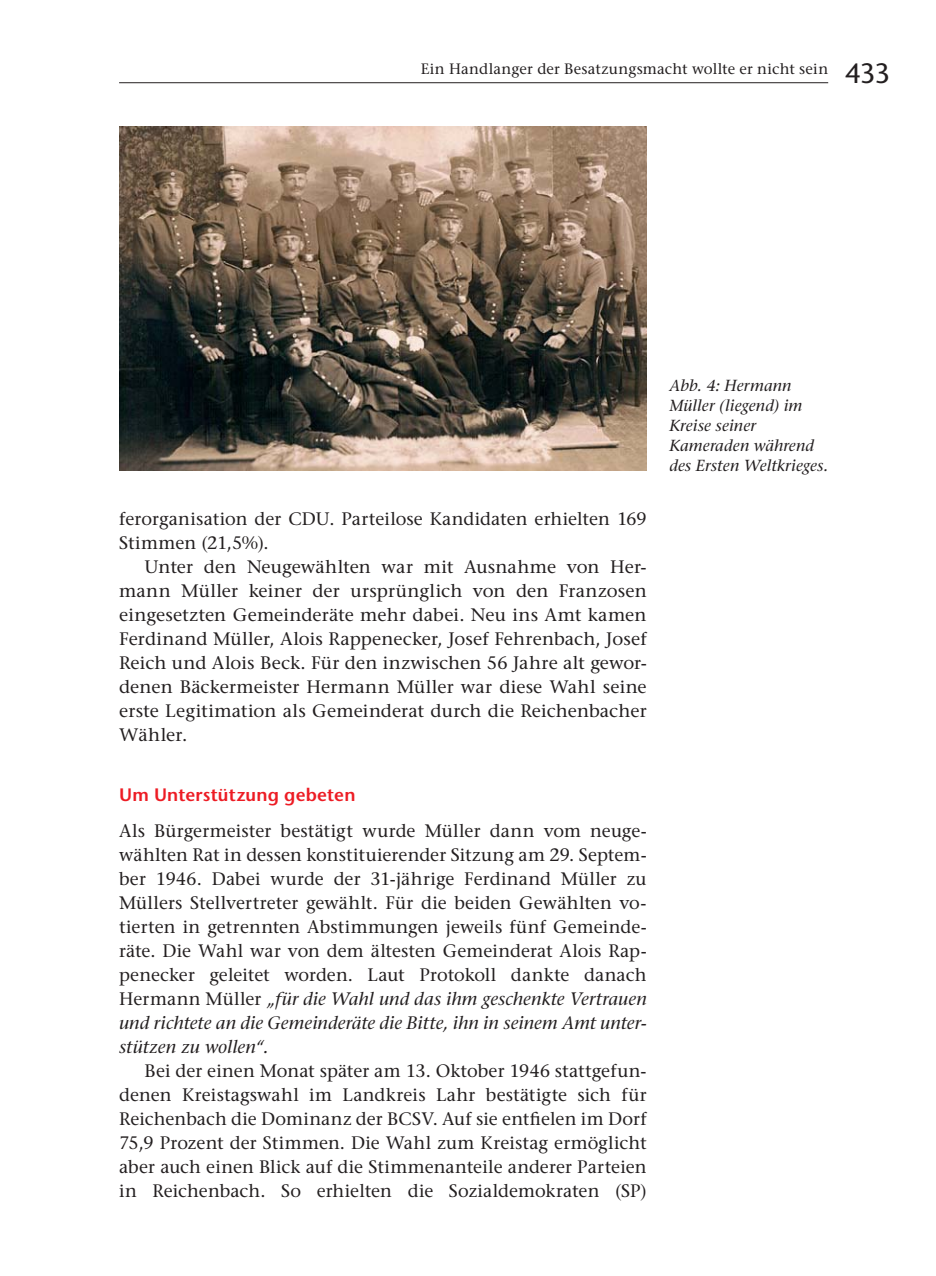
<style>
.page{position:relative;width:936px;height:1276px;background:#fff}
.page>*{position:absolute;margin:0;border:0;box-sizing:border-box;transform-origin:0 0}
.t1{font:500 28px "Stone Sans Std";color:#231f20}
.t2{font:500 18px/24px "Stone Serif Std";color:#231f20;text-align:justify}
.t3{font:600 18px "Stone Sans Std";letter-spacing:.015em;color:#ed1c24}
.t4{font:italic 500 16px/20px "Stone Serif Std";letter-spacing:.005em;color:#231f20}
.t5{font:500 15px "Stone Serif Std";letter-spacing:.015em;color:#231f20}
.s1{font-style:italic}
</style>
<div class="page">
<hr style="left:119px;top:82px;width:709px;height:1px;background:#231f20">
<img style="left:119px;top:126px;width:527px;height:345px">
<p class="t5" style="left:421px;top:62px;width:409px">Ein Handlanger der Besatzungsmacht wollte er nicht sein</p>
<h1 class="t1" style="left:845px;top:60px;width:46px">433</h1>
<p class="t2" style="left:119px;top:508px;width:529px">ferorganisation der CDU. Parteilose Kandidaten erhielten 169<br>Stimmen (21,5%).</p>
<p class="t2" style="left:119px;top:556px;width:529px;text-indent:26px">Unter den Neugewählten war mit Ausnahme von Her&shy;mann Müller keiner der ursprünglich von den Franzosen eingesetzten Gemeinderäte mehr dabei. Neu ins Amt kamen Ferdinand Müller, Alois Rappenecker, Josef Fehrenbach, Josef Reich und Alois Beck. Für den inzwischen 56 Jahre alt gewor&shy;denen Bäckermeister Hermann Müller war diese Wahl seine erste Legitimation als Gemeinderat durch die Reichenbacher Wähler.</p>
<p class="t3" style="left:119px;top:786px;width:238px">Um Unterstützung gebeten</p>
<p class="t2" style="left:119px;top:820px;width:529px">Als Bürgermeister bestätigt wurde Müller dann vom neuge&shy;wählten Rat in dessen konstituierender Sitzung am 29. Septem&shy;ber 1946. Dabei wurde der 31-jährige Ferdinand Müller zu Müllers Stellvertreter gewählt. Für die beiden Gewählten vo&shy;tierten in getrennten Abstimmungen jeweils fünf Gemeinde&shy;räte. Die Wahl war von dem ältesten Gemeinderat Alois Rap&shy;penecker geleitet worden. Laut Protokoll dankte danach Hermann Müller <span class="s1">„für die Wahl und das ihm geschenkte Vertrauen und richtete an die Gemeinderäte die Bitte, ihn in seinem Amt unter&shy;stützen zu wollen“.</span></p>
<p class="t2" style="left:119px;top:1059px;width:529px;text-indent:26px">Bei der einen Monat später am 13. Oktober 1946 stattgefun&shy;denen Kreistagswahl im Landkreis Lahr bestätigte sich für Reichenbach die Dominanz der BCSV. Auf sie entfielen im Dorf 75,9 Prozent der Stimmen. Die Wahl zum Kreistag ermöglicht aber auch einen Blick auf die Stimmenanteile anderer Parteien in Reichenbach. So erhielten die Sozialdemokraten (SP)</p>
<p class="t4" style="left:669px;top:376px;width:160px">Abb. 4: Hermann<br>Müller (liegend) im<br>Kreise seiner<br>Kameraden während des Ersten Weltkrieges.</p>
</div>
